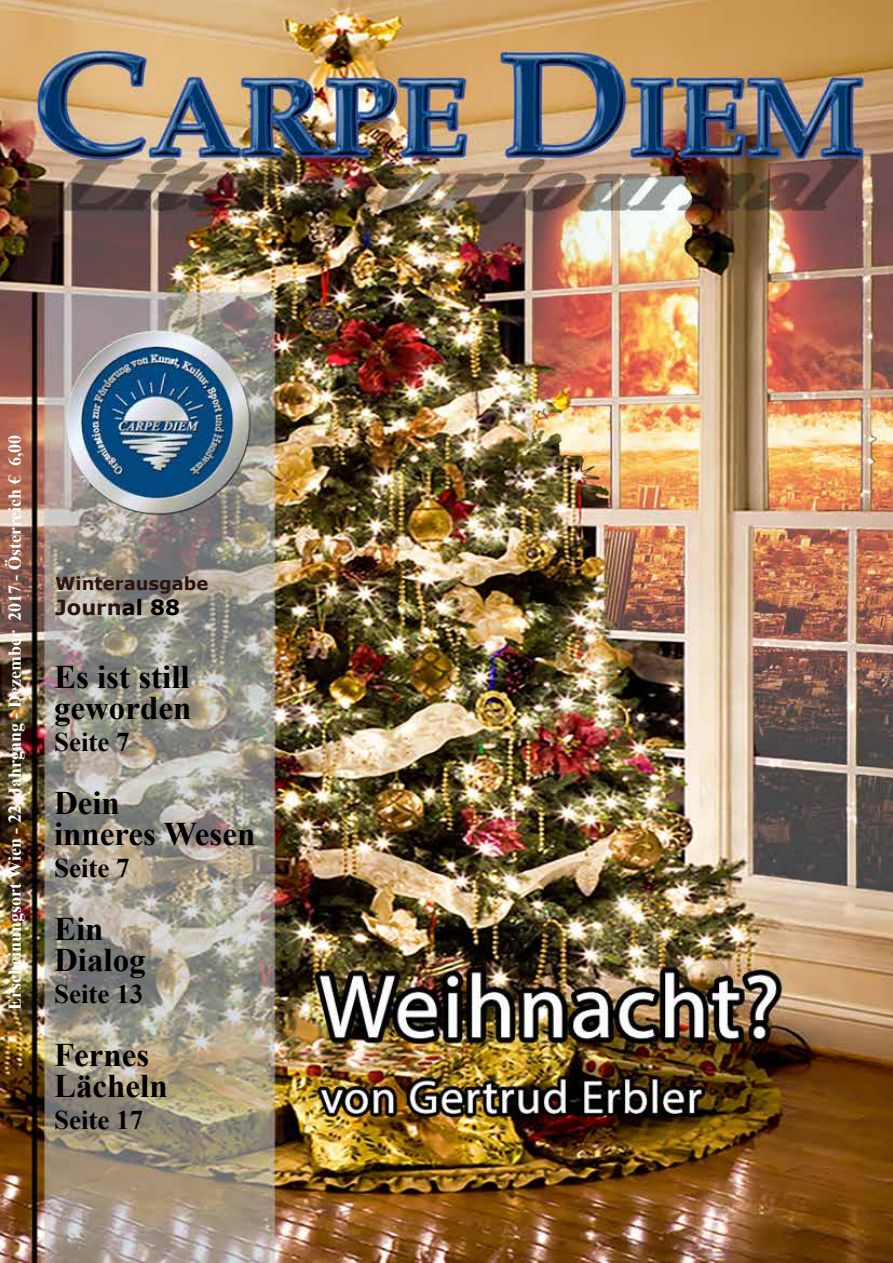
<style>
.page{position:relative;width:893px;height:1263px;background:#fff}
.page>*{position:absolute;margin:0;border:0;box-sizing:border-box;transform-origin:0 0}
.t1{font:700 33px/31.5px "Times New Roman";color:#000}
.t2{font:700 27px "Times New Roman";color:#000}
.t3{font:700 21px "Verdana";color:#2e130f}
.t4{font:700 18px "Times New Roman";color:#fff}
.t5{font:700 18px "Verdana";color:#2e130f}
.s1{color:#000}
</style>
<div class="page">
<img style="left:0;top:0;width:893px;height:1263px">
<p class="t4" style="left:2px;top:1010px;width:577px;rotate:-90deg">Erscheinungsort Wien - 22. Jahrgang - Dezember 2017 - Österreich € 6,00</p>
<p class="t5" style="left:55px;top:570px;width:155px">Winterausgabe</p>
<p class="t3" style="left:55px;top:592px;width:126px">Journ<span class="s1">al 88</span></p>
<h1 class="t1" style="left:54px;top:660px;width:139px">Es ist still geworden</h1>
<h2 class="t2" style="left:54px;top:722px;width:77px">Seite 7</h2>
<h1 class="t1" style="left:54px;top:786px;width:203px">Dein<br>inneres Wesen</h1>
<h2 class="t2" style="left:54px;top:848px;width:77px">Seite 7</h2>
<h1 class="t1" style="left:54px;top:912px;width:93px">Ein<br>Dialog</h1>
<h2 class="t2" style="left:54px;top:974px;width:91px">Seite 13</h2>
<h1 class="t1" style="left:54px;top:1038px;width:115px">Fernes<br>Lächeln</h1>
<h2 class="t2" style="left:54px;top:1100px;width:91px">Seite 17</h2>
</div>
